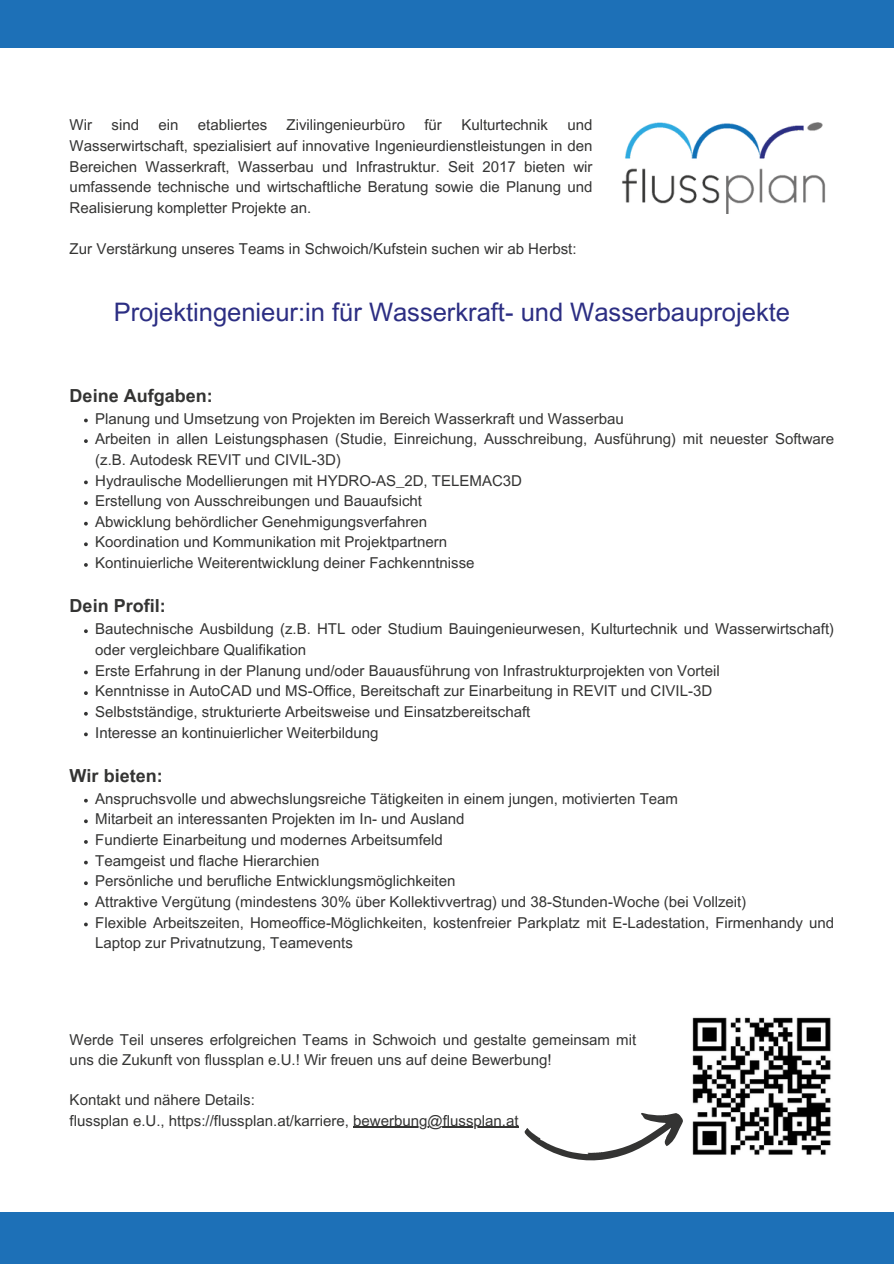
<style>
.page{position:relative;width:894px;height:1264px;background:#fff}
.page>*{position:absolute;margin:0;border:0;box-sizing:border-box;transform-origin:0 0}
.t1{font:25.5px "Arial MT Pro";color:#2c2e83}
.t2{font:700 18px "Arial MT Pro";color:#343433}
.t3{font:15px/20.7px "Arial MT Pro";color:#343433}
</style>
<div class="page">
<div style="left:0;top:0;width:893px;height:47px;background:#1d70b7"></div>
<div style="left:0;top:1211px;width:893px;height:52px;background:#1d70b7"></div>
<svg style="left:84px;top:418px;width:4px;height:4px"></svg>
<svg style="left:84px;top:439px;width:4px;height:4px"></svg>
<svg style="left:84px;top:480px;width:4px;height:4px"></svg>
<svg style="left:84px;top:501px;width:4px;height:4px"></svg>
<svg style="left:84px;top:522px;width:4px;height:3px"></svg>
<svg style="left:84px;top:542px;width:4px;height:4px"></svg>
<svg style="left:84px;top:563px;width:4px;height:4px"></svg>
<svg style="left:84px;top:629px;width:4px;height:4px"></svg>
<svg style="left:84px;top:670px;width:4px;height:4px"></svg>
<svg style="left:84px;top:691px;width:4px;height:4px"></svg>
<svg style="left:84px;top:712px;width:4px;height:3px"></svg>
<svg style="left:84px;top:732px;width:4px;height:4px"></svg>
<svg style="left:84px;top:798px;width:4px;height:4px"></svg>
<svg style="left:84px;top:819px;width:4px;height:4px"></svg>
<svg style="left:84px;top:840px;width:4px;height:3px"></svg>
<svg style="left:84px;top:860px;width:4px;height:4px"></svg>
<svg style="left:84px;top:881px;width:4px;height:4px"></svg>
<svg style="left:84px;top:902px;width:4px;height:3px"></svg>
<svg style="left:84px;top:922px;width:4px;height:4px"></svg>
<img style="left:692px;top:1017px;width:139px;height:138px">
<svg style="left:524px;top:1113px;width:159px;height:48px"></svg>
<hr style="left:353px;top:1126px;width:165px;height:1px;background:#343433">
<img style="left:622px;top:122px;width:204px;height:91px">
<p class="t3" style="left:70px;top:116px;width:24px">Wir</p>
<p class="t3" style="left:111px;top:116px;width:29px">sind</p>
<p class="t3" style="left:158px;top:116px;width:21px">ein</p>
<p class="t3" style="left:198px;top:116px;width:71px">etabliertes</p>
<p class="t3" style="left:286px;top:116px;width:120px">Zivilingenieurbüro</p>
<p class="t3" style="left:424px;top:116px;width:19px">für</p>
<p class="t3" style="left:461px;top:116px;width:88px">Kulturtechnik</p>
<p class="t3" style="left:70px;top:116px;width:524px;text-align:justify;text-indent:497px">und Wasserwirtschaft, spezialisiert auf innovative Ingenieurdienstleistungen in den Bereichen Wasserkraft, Wasserbau und Infrastruktur. Seit 2017 bieten wir umfassende technische und wirtschaftliche Beratung sowie die Planung und Realisierung kompletter Projekte an.</p>
<p class="t3" style="left:70px;top:241px;width:508px">Zur Verstärkung unseres Teams in Schwoich/Kufstein suchen wir ab Herbst:</p>
<p class="t1" style="left:114px;top:302px;width:677px">Projektingenieur:in für Wasserkraft- und Wasserbauprojekte</p>
<p class="t2" style="left:70px;top:388px;width:144px">Deine Aufgaben:</p>
<p class="t3" style="left:95px;top:410px;width:530px">Planung und Umsetzung von Projekten im Bereich Wasserkraft und Wasserbau</p>
<p class="t3" style="left:95px;top:430px;width:740px">Arbeiten in allen Leistungsphasen (Studie, Einreichung, Ausschreibung, Ausführung) mit neuester Software (z.B. Autodesk REVIT und CIVIL-3D)</p>
<h1 class="t3" style="left:95px;top:472px;width:428px">Hydraulische Modellierungen mit HYDRO-AS_2D, TELEMAC3D</h1>
<h2 class="t3" style="left:95px;top:492px;width:328px">Erstellung von Ausschreibungen und Bauaufsicht</h2>
<p class="t3" style="left:95px;top:513px;width:333px">Abwicklung behördlicher Genehmigungsverfahren</p>
<p class="t3" style="left:95px;top:533px;width:353px">Koordination und Kommunikation mit Projektpartnern</p>
<p class="t3" style="left:95px;top:554px;width:381px">Kontinuierliche Weiterentwicklung deiner Fachkenntnisse</p>
<p class="t2" style="left:70px;top:599px;width:97px">Dein Profil:</p>
<p class="t3" style="left:95px;top:620px;width:740px">Bautechnische Ausbildung (z.B. HTL oder Studium Bauingenieurwesen, Kulturtechnik und Wasserwirtschaft) oder vergleichbare Qualifikation</p>
<p class="t3" style="left:95px;top:662px;width:626px">Erste Erfahrung in der Planung und/oder Bauausführung von Infrastrukturprojekten von Vorteil</p>
<p class="t3" style="left:95px;top:682px;width:618px">Kenntnisse in AutoCAD und MS-Office, Bereitschaft zur Einarbeitung in REVIT und CIVIL-3D</p>
<h2 class="t3" style="left:95px;top:703px;width:436px">Selbstständige, strukturierte Arbeitsweise und Einsatzbereitschaft</h2>
<p class="t3" style="left:95px;top:723px;width:285px">Interesse an kontinuierlicher Weiterbildung</p>
<p class="t2" style="left:70px;top:768px;width:94px">Wir bieten:</p>
<p class="t3" style="left:95px;top:790px;width:584px">Anspruchsvolle und abwechslungsreiche Tätigkeiten in einem jungen, motivierten Team</p>
<p class="t3" style="left:95px;top:810px;width:371px">Mitarbeit an interessanten Projekten im In- und Ausland</p>
<p class="t3" style="left:95px;top:831px;width:349px">Fundierte Einarbeitung und modernes Arbeitsumfeld</p>
<h2 class="t3" style="left:95px;top:852px;width:226px">Teamgeist und flache Hierarchien</h2>
<p class="t3" style="left:95px;top:872px;width:361px">Persönliche und berufliche Entwicklungsmöglichkeiten</p>
<p class="t3" style="left:95px;top:893px;width:652px">Attraktive Vergütung (mindestens 30% über Kollektivvertrag) und 38-Stunden-Woche (bei Vollzeit)</p>
<p class="t3" style="left:95px;top:913px;width:740px">Flexible Arbeitszeiten, Homeoffice-Möglichkeiten, kostenfreier Parkplatz mit E-Ladestation, Firmenhandy und<br>Laptop zur Privatnutzung, Teamevents</p>
<p class="t3" style="left:70px;top:1031px;width:568px;line-height:20.2px">Werde Teil unseres erfolgreichen Teams in Schwoich und gestalte gemeinsam mit uns die Zukunft von flussplan e.U.! Wir freuen uns auf deine Bewerbung!</p>
<p class="t3" style="left:70px;top:1091px;width:187px">Kontakt und nähere Details:</p>
<p class="t3" style="left:70px;top:1111px;width:450px">flussplan e.U., https://flussplan.at/karriere, bewerbung@flussplan.at</p>
</div>
